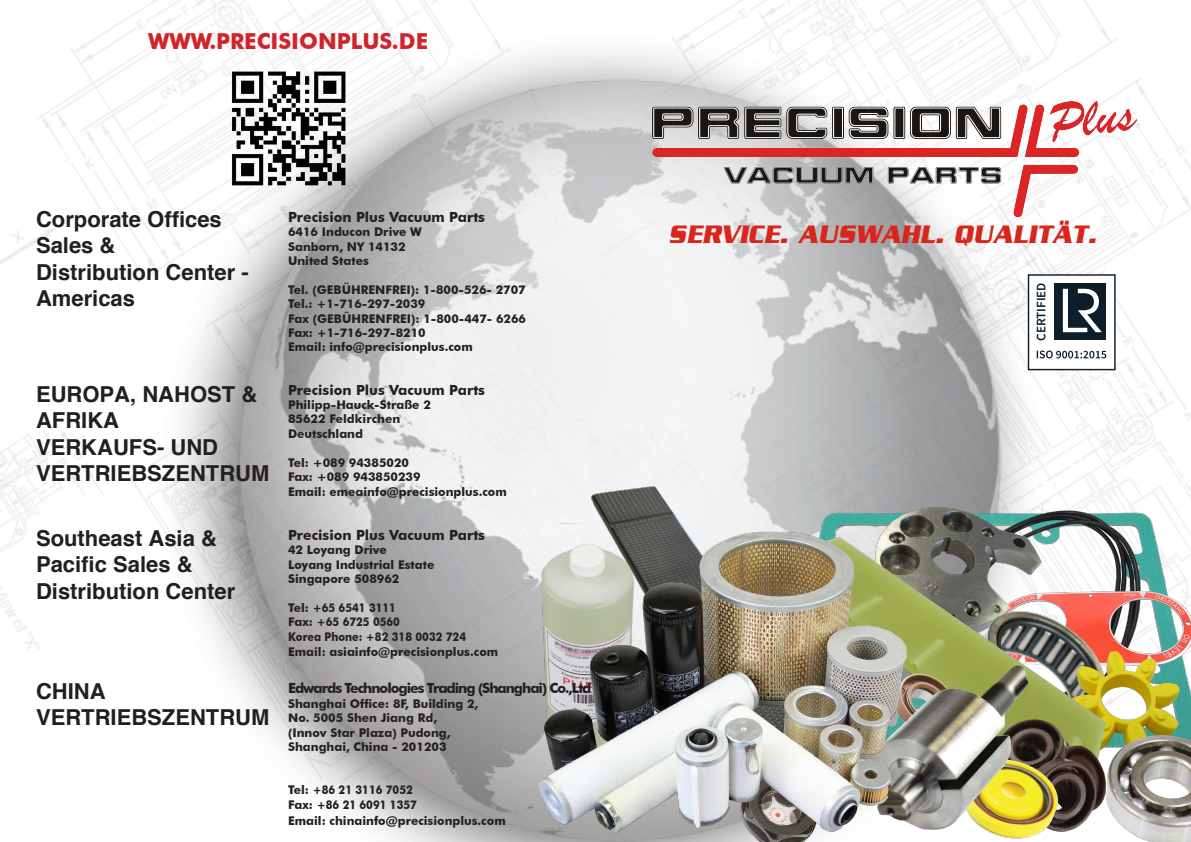
<style>
.page{position:relative;width:1191px;height:842px;background:#fff}
.page>*{position:absolute;margin:0;border:0;box-sizing:border-box;transform-origin:0 0}
.t1{font:italic 700 26px "Serpentine";color:#da251c;scale:.9 1}
.t2{font:700 22px/26.4px "Helvetica";color:#231f20}
.t3{font:700 22px "Futura BT";color:#d1232a}
.t4{font:700 14px "Futura BT";color:#231f20}
.t5{font:700 14px "Futura BT";letter-spacing:-.07em;color:#231f20}
.t6{font:600 13.1px "Source Sans Pro";color:#0d1d2a}
.t7{font:700 12px "Futura BT";color:#231f20}
.t8{font:700 12px "Futura BT";color:#231f20;scale:.9 1}
</style>
<div class="page">
<img style="left:10px;top:29px;width:1181px;height:813px">
<img style="left:536px;top:485px;width:655px;height:357px">
<img style="left:227px;top:68px;width:122px;height:127px">
<img style="left:653px;top:101px;width:483px;height:116px">
<div style="left:1027px;top:274px;width:88px;height:96px;background:#fff;border:1px solid #0d1d2a"></div>
<div style="left:1054px;top:283px;width:52px;height:57px;background:#0d1d2a"></div>
<svg style="left:1062px;top:289px;width:39px;height:43px"></svg>
<svg style="left:1036px;top:351px;width:70px;height:7px"></svg>
<p class="t3" style="left:148px;top:28px;width:282px">WWW.PRECISIONPLUS.DE</p>
<p class="t2" style="left:36px;top:206px;width:187px">Corporate Offices<br>Sales &amp;</p>
<p class="t2" style="left:36px;top:258px;width:214px">Distribution Center -<br>Americas</p>
<p class="t2" style="left:36px;top:380px;width:223px">EUROPA, NAHOST &amp;<br>AFRIKA</p>
<p class="t2" style="left:36px;top:433px;width:235px">VERKAUFS- UND<br>VERTRIEBSZENTRUM</p>
<p class="t2" style="left:36px;top:524px;width:182px">Southeast Asia &amp;</p>
<p class="t2" style="left:36px;top:551px;width:158px">Pacific Sales &amp;</p>
<p class="t2" style="left:36px;top:577px;width:201px">Distribution Center</p>
<p class="t2" style="left:36px;top:677px;width:71px">CHINA</p>
<p class="t2" style="left:36px;top:703px;width:235px">VERTRIEBSZENTRUM</p>
<p class="t4" style="left:288px;top:208px;width:198px">Precision Plus Vacuum Parts</p>
<p class="t7" style="left:288px;top:225px;width:135px">6416 Inducon Drive W</p>
<p class="t7" style="left:288px;top:239px;width:119px">Sanborn, NY 14132</p>
<p class="t7" style="left:288px;top:253px;width:82px">United States</p>
<p class="t7" style="left:288px;top:282px;width:239px">Tel. (GEBÜHRENFREI): 1-800-526- 2707</p>
<p class="t7" style="left:288px;top:297px;width:139px">Tel.: +1-716-297-2039</p>
<p class="t7" style="left:288px;top:311px;width:239px">Fax (GEBÜHRENFREI): 1-800-447- 6266</p>
<p class="t7" style="left:288px;top:325px;width:139px">Fax: +1-716-297-8210</p>
<p class="t7" style="left:288px;top:340px;width:186px">Email: info@precisionplus.com</p>
<p class="t4" style="left:288px;top:381px;width:198px">Precision Plus Vacuum Parts</p>
<p class="t7" style="left:288px;top:397px;width:144px">Philipp-Hauck-Straße 2</p>
<p class="t7" style="left:288px;top:412px;width:114px">85622 Feldkirchen</p>
<p class="t7" style="left:288px;top:426px;width:76px">Deutschland</p>
<p class="t7" style="left:288px;top:455px;width:122px">Tel: +089 94385020</p>
<p class="t7" style="left:288px;top:469px;width:134px">Fax: +089 943850239</p>
<p class="t7" style="left:288px;top:484px;width:220px">Email: emeainfo@precisionplus.com</p>
<p class="t4" style="left:288px;top:526px;width:198px">Precision Plus Vacuum Parts</p>
<p class="t7" style="left:288px;top:543px;width:100px">42 Loyang Drive</p>
<p class="t7" style="left:288px;top:557px;width:148px">Loyang Industrial Estate</p>
<p class="t7" style="left:288px;top:572px;width:113px">Singapore 508962</p>
<p class="t7" style="left:288px;top:600px;width:109px">Tel: +65 6541 3111</p>
<p class="t7" style="left:288px;top:615px;width:113px">Fax: +65 6725 0560</p>
<p class="t8" style="left:288px;top:629px;width:199px">Korea Phone: +82 318 0032 724</p>
<p class="t7" style="left:288px;top:645px;width:212px">Email: asiainfo@precisionplus.com</p>
<p class="t5" style="left:288px;top:680px;width:305px">Edwards Technologies Trading (Shanghai) Co.,Ltd</p>
<p class="t7" style="left:288px;top:696px;width:192px">Shanghai Office: 8F, Building 2,</p>
<p class="t7" style="left:288px;top:711px;width:150px">No. 5005 Shen Jiang Rd,</p>
<p class="t7" style="left:288px;top:725px;width:164px">(Innov Star Plaza) Pudong,</p>
<p class="t7" style="left:288px;top:739px;width:160px">Shanghai, China - 201203</p>
<p class="t7" style="left:288px;top:783px;width:126px">Tel: +86 21 3116 7052</p>
<p class="t7" style="left:288px;top:797px;width:130px">Fax: +86 21 6091 1357</p>
<p class="t7" style="left:288px;top:814px;width:219px">Email: chinainfo@precisionplus.com</p>
<p class="t1" style="left:668px;top:221px;width:477px">SERVICE. AUSWAHL. QUALITÄT.</p>
<p class="t6" style="left:1032px;top:341px;width:60px;rotate:-90deg">CERTIFIED</p>
</div>
